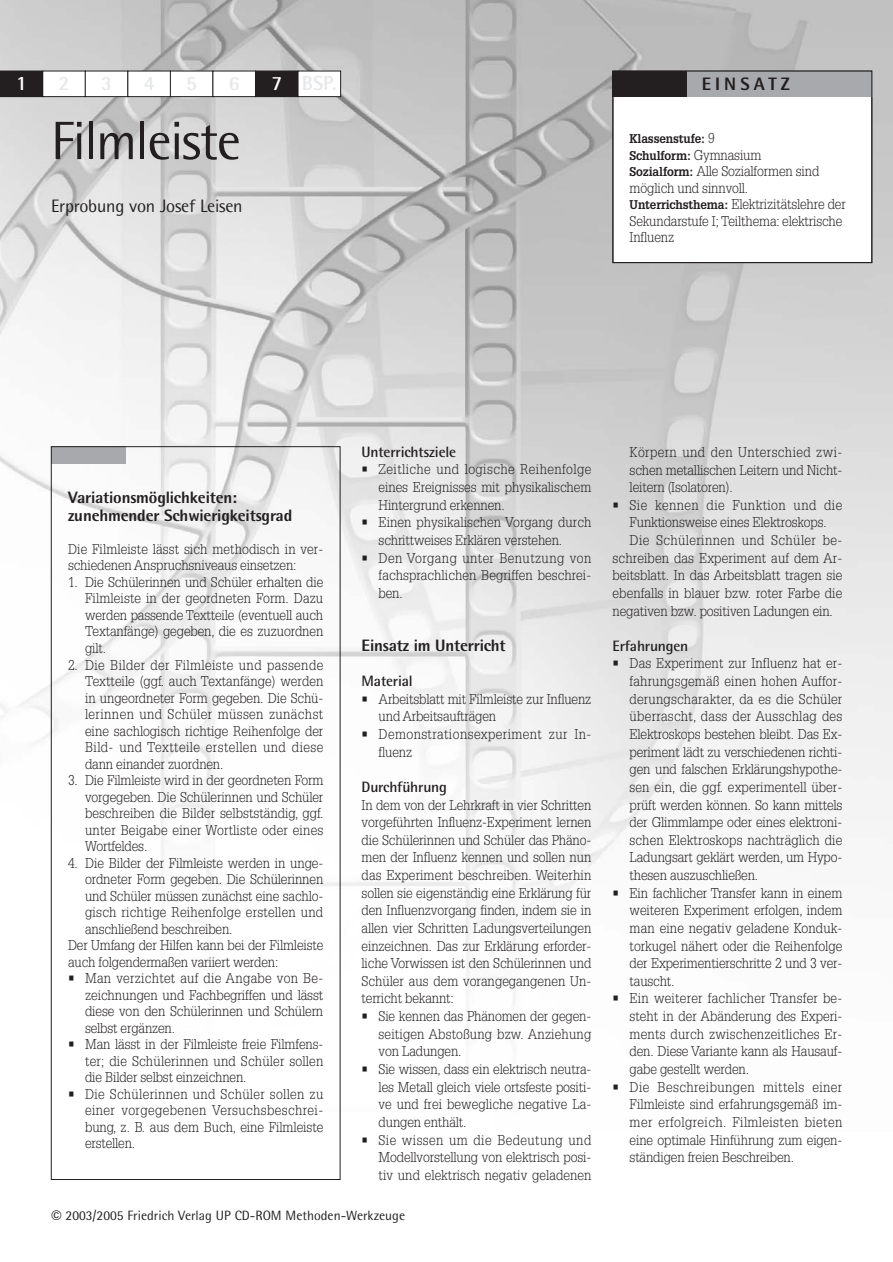
<style>
.page{position:relative;width:893px;height:1262px;background:#fff}
.page>*{position:absolute;margin:0;border:0;box-sizing:border-box;transform-origin:0 0}
.t1{font:54px "Rotis Semi Sans";letter-spacing:-.025em;color:#231f20}
.t2{font:700 20.25px "Rotis Semi Sans";color:#e6e7e9}
.t3{font:700 20.25px "Rotis Semi Sans";color:#fff}
.t4{font:18px "Rotis Semi Sans";letter-spacing:-.01em;color:#231f20}
.t5{font:800 18px "Rotis Semi Sans";letter-spacing:.22em;color:#231f20}
.t6{font:800 16.5px/17.7px "Rotis Semi Sans";letter-spacing:-.01em;color:#231f20}
.t7{font:700 15px "Rotis Semi Sans";letter-spacing:-.01em;color:#231f20}
.t8{font:300 13.8px/17.7px "Glypha";letter-spacing:-.01em;color:#231f20;text-align:justify;scale:.95 1}
.t9{font:300 13.8px/17.7px "Glypha";letter-spacing:.03em;color:#231f20;scale:.95 1}
.t10{font:300 13.8px "Glypha";letter-spacing:.015em;color:#231f20;scale:.95 1}
.t11{font:300 13.8px "Glypha";letter-spacing:.01em;color:#231f20;scale:.95 1}
.t12{font:13.5px "Rotis Semi Sans";color:#231f20}
.t13{font:700 12.3px/16.5px "Glypha";letter-spacing:-.01em;color:#231f20;scale:.95 1}
.s1{color:#fff}
.s2{font-weight:300;font-size:13.8px}
.s3{font-weight:700;font-size:12.3px}
</style>
<div class="page">
<img style="left:0;top:0;width:892px;height:1131px">
<div style="left:613px;top:71px;width:258px;height:191px;background:#fff"></div>
<svg style="left:0;top:71px;width:43px;height:26px"></svg>
<div style="left:43px;top:71px;width:42px;height:26px;background:#fff"></div>
<div style="left:43px;top:71px;width:43px;height:26px;border:1px solid #231f20"></div>
<div style="left:85px;top:71px;width:43px;height:26px;background:#fff"></div>
<div style="left:85px;top:71px;width:43px;height:26px;border:1px solid #231f20"></div>
<div style="left:128px;top:71px;width:42px;height:26px;background:#fff"></div>
<div style="left:128px;top:71px;width:43px;height:26px;border:1px solid #231f20"></div>
<div style="left:170px;top:71px;width:43px;height:26px;background:#fff"></div>
<div style="left:170px;top:71px;width:43px;height:26px;border:1px solid #231f20"></div>
<div style="left:213px;top:71px;width:42px;height:26px;background:#fff"></div>
<div style="left:213px;top:71px;width:43px;height:26px;border:1px solid #231f20"></div>
<div style="left:255px;top:71px;width:43px;height:26px;background:#231f20"></div>
<div style="left:298px;top:71px;width:42px;height:26px;background:#fff"></div>
<div style="left:298px;top:71px;width:43px;height:26px;border:1px solid #231f20"></div>
<div style="left:667px;top:71px;width:205px;height:25px;background:#a8a9ad"></div>
<div style="left:612px;top:71px;width:75px;height:25px;background:#231f20"></div>
<div style="left:51px;top:446px;width:74px;height:17px;background:#a8a9ad"></div>
<div style="left:612px;top:71px;width:260px;height:192px;border:1px solid #231f20"></div>
<h2 class="t3" style="left:16px;top:76px;width:12px">1</h2>
<h2 class="t2" style="left:59px;top:76px;width:12px">2</h2>
<h2 class="t2" style="left:101px;top:76px;width:12px">3</h2>
<h2 class="t2" style="left:144px;top:76px;width:12px">4</h2>
<h2 class="t2" style="left:186px;top:76px;width:12px">5</h2>
<h2 class="t2" style="left:229px;top:76px;width:12px">6</h2>
<h2 class="t2" style="left:271px;top:76px;width:67px"><span class="s1">7</span> BSP.</h2>
<h1 class="t1" style="left:51px;top:122px;width:191px">Filmleiste</h1>
<h3 class="t4" style="left:51px;top:199px;width:193px">Erprobung von Josef Leisen</h3>
<h3 class="t5" style="left:702px;top:77px;width:89px">EINSATZ</h3>
<p class="t13" style="left:629px;top:132px;width:140px">Klassenstufe: <span class="s2">9<br></span>Schulform: <span class="s2">Gymnasium</span></p>
<p class="t8" style="left:629px;top:164px;width:229px;line-height:16.5px;text-align:left"><span class="s3">Sozialform:</span> Alle Sozialformen sind möglich und sinnvoll.<br><span class="s3">Unterrichsthema:</span> Elektrizitätslehre der<br>Sekundarstufe I; Teilthema: elektrische<br>Influenz</p>
<p class="t6" style="left:68px;top:490px;width:226px">Variationsmöglichkeiten: zunehmender Schwierigkeitsgrad</p>
<p class="t8" style="left:68px;top:542px;width:270px;line-height:16.5px">Die Filmleiste lässt sich methodisch in ver&shy;schiedenen Anspruchsniveaus einsetzen:</p>
<p class="t8" style="left:85px;top:575px;width:252px;line-height:16.5px;text-indent:-17px">1. Die Schülerinnen und Schüler erhalten die Filmleiste in der geordneten Form. Dazu werden passende Textteile (eventuell auch Textanfänge) gegeben, die es zuzuordnen gilt.</p>
<p class="t8" style="left:85px;top:657px;width:252px;line-height:16.5px;text-indent:-17px">2. Die Bilder der Filmleiste und passende Textteile (ggf. auch Textanfänge) werden in ungeordneter Form gegeben. Die Schü&shy;lerinnen und Schüler müssen zunächst eine sachlogisch richtige Reihenfolge der Bild- und Textteile erstellen und diese dann einander zuordnen.</p>
<p class="t8" style="left:85px;top:773px;width:252px;line-height:16.5px;text-indent:-17px">3. Die Filmleiste wird in der geordneten Form vorgegeben. Die Schülerinnen und Schüler beschreiben die Bilder selbstständig, ggf. unter Beigabe einer Wortliste oder eines Wortfeldes.</p>
<p class="t8" style="left:68px;top:855px;width:270px">4. Die Bilder der Filmleiste werden in unge-</p>
<p class="t8" style="left:85px;top:871px;width:252px">ordneter Form gegeben. Die Schülerinnen</p>
<p class="t8" style="left:85px;top:888px;width:252px">und Schüler müssen zunächst eine sachlo-</p>
<p class="t10" style="left:85px;top:907px;width:252px">gisch richtige Reihenfolge erstellen und</p>
<p class="t8" style="left:85px;top:921px;width:157px">anschließend beschreiben.</p>
<p class="t8" style="left:68px;top:937px;width:270px">Der Umfang der Hilfen kann bei der Filmleiste</p>
<p class="t8" style="left:68px;top:954px;width:223px">auch folgendermaßen variiert werden:</p>
<p class="t8" style="left:85px;top:971px;width:252px;line-height:16.5px;text-indent:-17px">• Man verzichtet auf die Angabe von Be&shy;zeichnungen und Fachbegriffen und lässt diese von den Schülerinnen und Schülern selbst ergänzen.</p>
<p class="t8" style="left:85px;top:1037px;width:252px;line-height:16.5px;text-indent:-17px">• Man lässt in der Filmleiste freie Filmfens&shy;ter; die Schülerinnen und Schüler sollen die Bilder selbst einzeichnen.</p>
<p class="t8" style="left:85px;top:1086px;width:252px;line-height:16.5px;text-indent:-17px">• Die Schülerinnen und Schüler sollen zu einer vorgegebenen Versuchsbeschrei&shy;bung, z. B. aus dem Buch, eine Filmleiste erstellen.</p>
<p class="t7" style="left:361px;top:446px;width:96px">Unterrichtsziele</p>
<p class="t8" style="left:378px;top:462px;width:225px;text-indent:-17px">• Zeitliche und logische Reihenfolge eines Ereignisses mit physikalischem Hintergrund erkennen.</p>
<p class="t8" style="left:378px;top:515px;width:225px;text-indent:-17px">• Einen physikalischen Vorgang durch schrittweises Erklären verstehen.</p>
<p class="t8" style="left:378px;top:550px;width:225px;text-indent:-17px">• Den Vorgang unter Benutzung von fachsprachlichen Begriffen beschrei&shy;ben.</p>
<p class="t6" style="left:361px;top:638px;width:146px">Einsatz im Unterricht</p>
<p class="t7" style="left:361px;top:675px;width:53px">Material</p>
<p class="t8" style="left:378px;top:691px;width:225px;text-indent:-17px">• Arbeitsblatt mit Filmleiste zur Influenz und Arbeitsaufträgen</p>
<p class="t9" style="left:378px;top:726px;width:225px;text-indent:-17px">• Demonstrationsexperiment zur In&shy;fluenz</p>
<p class="t7" style="left:361px;top:781px;width:87px">Durchführung</p>
<p class="t8" style="left:361px;top:797px;width:243px">In dem von der Lehrkraft in vier Schritten vorgeführten Influenz-Experiment lernen die Schülerinnen und Schüler das Phäno&shy;men der Influenz kennen und sollen nun das Experiment beschreiben. Weiterhin sollen sie eigenständig eine Erklärung für den Influenzvorgang finden, indem sie in allen vier Schritten Ladungsverteilungen einzeichnen. Das zur Erklärung erforder&shy;liche Vorwissen ist den Schülerinnen und Schüler aus dem vorangegangenen Un&shy;terricht bekannt:</p>
<p class="t8" style="left:378px;top:1008px;width:225px;text-indent:-17px">• Sie kennen das Phänomen der gegen&shy;seitigen Abstoßung bzw. Anziehung von Ladungen.</p>
<p class="t8" style="left:378px;top:1061px;width:225px;text-indent:-17px">• Sie wissen, dass ein elektrisch neutra&shy;les Metall gleich viele ortsfeste positi&shy;ve und frei bewegliche negative La&shy;dungen enthält.</p>
<p class="t8" style="left:378px;top:1131px;width:225px;text-indent:-17px">• Sie wissen um die Bedeutung und Modellvorstellung von elektrisch posi&shy;tiv und elektrisch negativ geladenen</p>
<p class="t12" style="left:66px;top:1210px;width:341px">2003/2005 Friedrich Verlag UP CD-ROM Methoden-Werkzeuge</p>
<p class="t8" style="left:629px;top:444px;width:225px">Körpern und den Unterschied zwi&shy;schen metallischen Leitern und Nicht&shy;leitern (Isolatoren).</p>
<p class="t9" style="left:612px;top:497px;width:243px">• Sie kennen die Funktion und die</p>
<p class="t8" style="left:629px;top:515px;width:209px">Funktionsweise eines Elektroskops.</p>
<p class="t9" style="left:629px;top:532px;width:225px">Die Schülerinnen und Schüler be-</p>
<p class="t11" style="left:612px;top:553px;width:243px">schreiben das Experiment auf dem Ar-</p>
<p class="t8" style="left:612px;top:567px;width:243px">beitsblatt. In das Arbeitsblatt tragen sie</p>
<p class="t8" style="left:612px;top:585px;width:243px">ebenfalls in blauer bzw. roter Farbe die</p>
<p class="t8" style="left:612px;top:603px;width:233px">negativen bzw. positiven Ladungen ein.</p>
<p class="t7" style="left:612px;top:640px;width:77px">Erfahrungen</p>
<p class="t8" style="left:629px;top:656px;width:225px;text-indent:-17px">• Das Experiment zur Influenz hat er&shy;fahrungsgemäß einen hohen Auffor&shy;derungscharakter, da es die Schüler überrascht, dass der Ausschlag des Elektroskops bestehen bleibt. Das Ex&shy;periment lädt zu verschiedenen richti&shy;gen und falschen Erklärungshypothe&shy;sen ein, die ggf. experimentell über&shy;prüft werden können. So kann mittels der Glimmlampe oder eines elektroni&shy;schen Elektroskops nachträglich die Ladungsart geklärt werden, um Hypo&shy;thesen auszuschließen.</p>
<p class="t8" style="left:629px;top:885px;width:225px;text-indent:-17px">• Ein fachlicher Transfer kann in einem weiteren Experiment erfolgen, indem man eine negativ geladene Konduk&shy;torkugel nähert oder die Reihenfolge der Experimentierschritte 2 und 3 ver&shy;tauscht.</p>
<p class="t8" style="left:629px;top:990px;width:225px;text-indent:-17px">• Ein weiterer fachlicher Transfer be&shy;steht in der Abänderung des Experi&shy;ments durch zwischenzeitliches Er&shy;den. Diese Variante kann als Hausauf&shy;gabe gestellt werden.</p>
<p class="t8" style="left:629px;top:1079px;width:225px;text-indent:-17px">• Die Beschreibungen mittels einer Filmleiste sind erfahrungsgemäß im&shy;mer erfolgreich. Filmleisten bieten eine optimale Hinführung zum eigen&shy;ständigen freien Beschreiben.</p>
</div>
